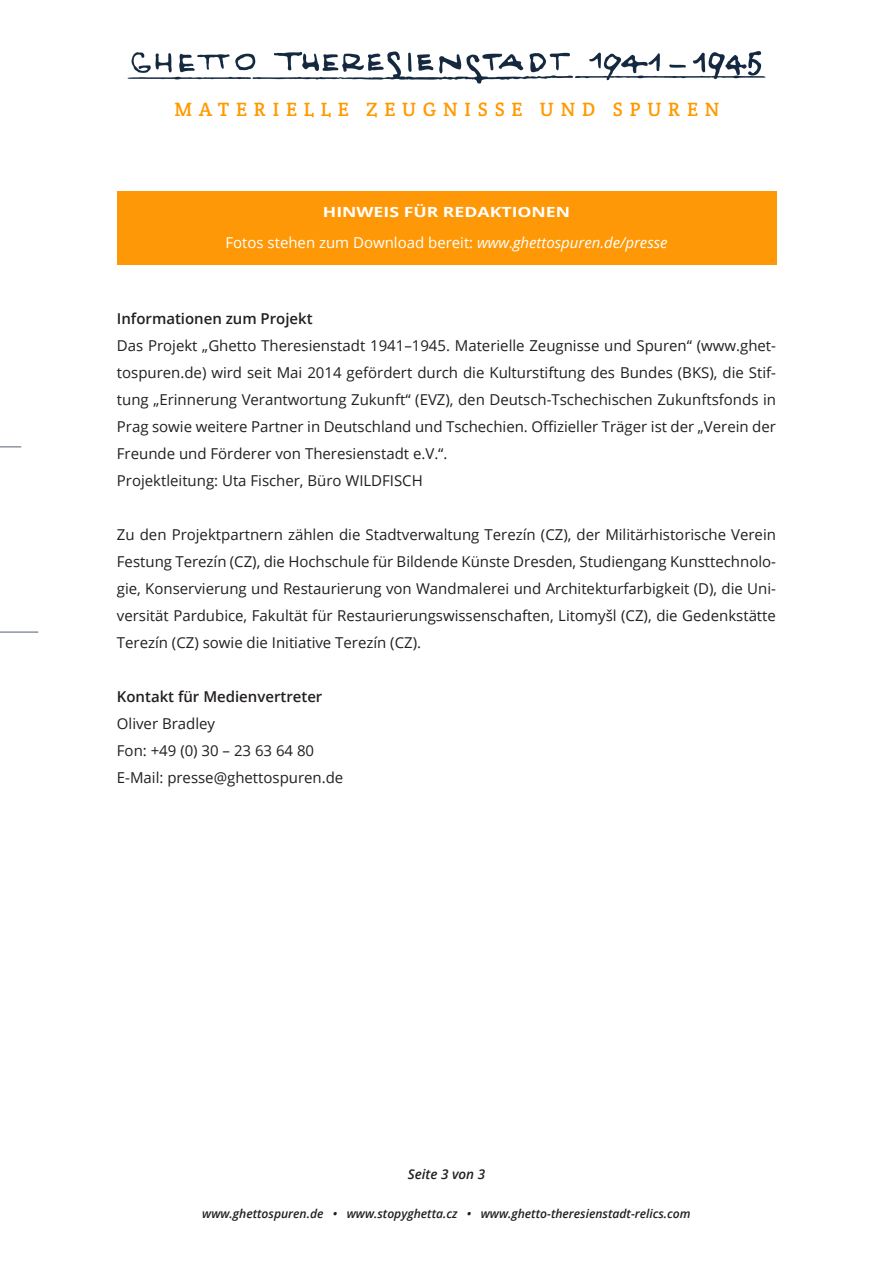
<style>
.page{position:relative;width:893px;height:1263px;background:#fff}
.page>*{position:absolute;margin:0;border:0;box-sizing:border-box;transform-origin:0 0}
.t1{font:19.5px "Crete Round";letter-spacing:.35em;color:#f90}
.t2{font:15px/27px "Open Sans";color:#231f20;text-align:justify}
.Hinweis_orange{font:15px "Open Sans";color:#fff}
.Einf__Abs__h4{font:600 15px "Open Sans";color:#231f20}
.HINWEIS_orange_fett{font:700 14.1px "Open Sans";color:#fff;scale:1.26 1}
.Fußzeile_Seite{font:italic 600 13.5px "Open Sans";color:#231f20}
.t3{font:italic 600 12.15px "Open Sans";color:#231f20}
.s1{font-style:italic}
</style>
<div class="page">
<img style="left:0;top:51px;width:777px;height:582px">
<div style="left:117px;top:191px;width:659px;height:73px;background:#ff9806"></div>
<h1 class="t1" style="left:174px;top:97px;width:546px">MATERIELLE ZEUGNISSE UND SPUREN</h1>
<p class="HINWEIS_orange_fett" style="left:323px;top:202px;width:198px">HINWEIS FÜR REDAKTIONEN</p>
<p class="Hinweis_orange" style="left:225px;top:232px;width:444px">Fotos stehen zum Download bereit: <span class="s1">www.ghettospuren.de/presse</span></p>
<p class="Einf__Abs__h4" style="left:117px;top:308px;width:197px">Informationen zum Projekt</p>
<p class="t2" style="left:117px;top:331px;width:661px">Das Projekt „Ghetto Theresienstadt 1941–1945. Materielle Zeugnisse und Spuren“ (www.ghet&shy;tospuren.de) wird seit Mai 2014 gefördert durch die Kulturstiftung des Bundes (BKS), die Stif&shy;tung „Erinnerung Verantwortung Zukunft“ (EVZ), den Deutsch-Tschechischen Zukunftsfonds in Prag sowie weitere Partner in Deutschland und Tschechien. Offizieller Träger ist der „Verein der Freunde und Förderer von Theresienstadt e.V.“.</p>
<p class="t2" style="left:117px;top:466px;width:307px">Projektleitung: Uta Fischer, Büro WILDFISCH</p>
<p class="t2" style="left:117px;top:520px;width:661px">Zu den Projektpartnern zählen die Stadtverwaltung Terezín (CZ), der Militärhistorische Verein Festung Terezín (CZ), die Hochschule für Bildende Künste Dresden, Studiengang Kunsttechnolo&shy;gie, Konservierung und Restaurierung von Wandmalerei und Architekturfarbigkeit (D), die Uni&shy;versität Pardubice, Fakultät für Restaurierungswissenschaften, Litomyšl (CZ), die Gedenkstätte Terezín (CZ) sowie die Initiative Terezín (CZ).</p>
<p class="Einf__Abs__h4" style="left:117px;top:686px;width:207px">Kontakt für Medienvertreter</p>
<p class="t2" style="left:117px;top:709px;width:100px">Oliver Bradley</p>
<p class="t2" style="left:117px;top:736px;width:199px">Fon: +49 (0) 30 – 23 63 64 80</p>
<p class="t2" style="left:117px;top:763px;width:228px">E-Mail: presse@ghettospuren.de</p>
<p class="Fußzeile_Seite" style="left:408px;top:1164px;width:79px">Seite 3 von 3</p>
<p class="t3" style="left:202px;top:1205px;width:490px">www.ghettospuren.de • www.stopyghetta.cz • www.ghetto-theresienstadt-relics.com</p>
</div>
